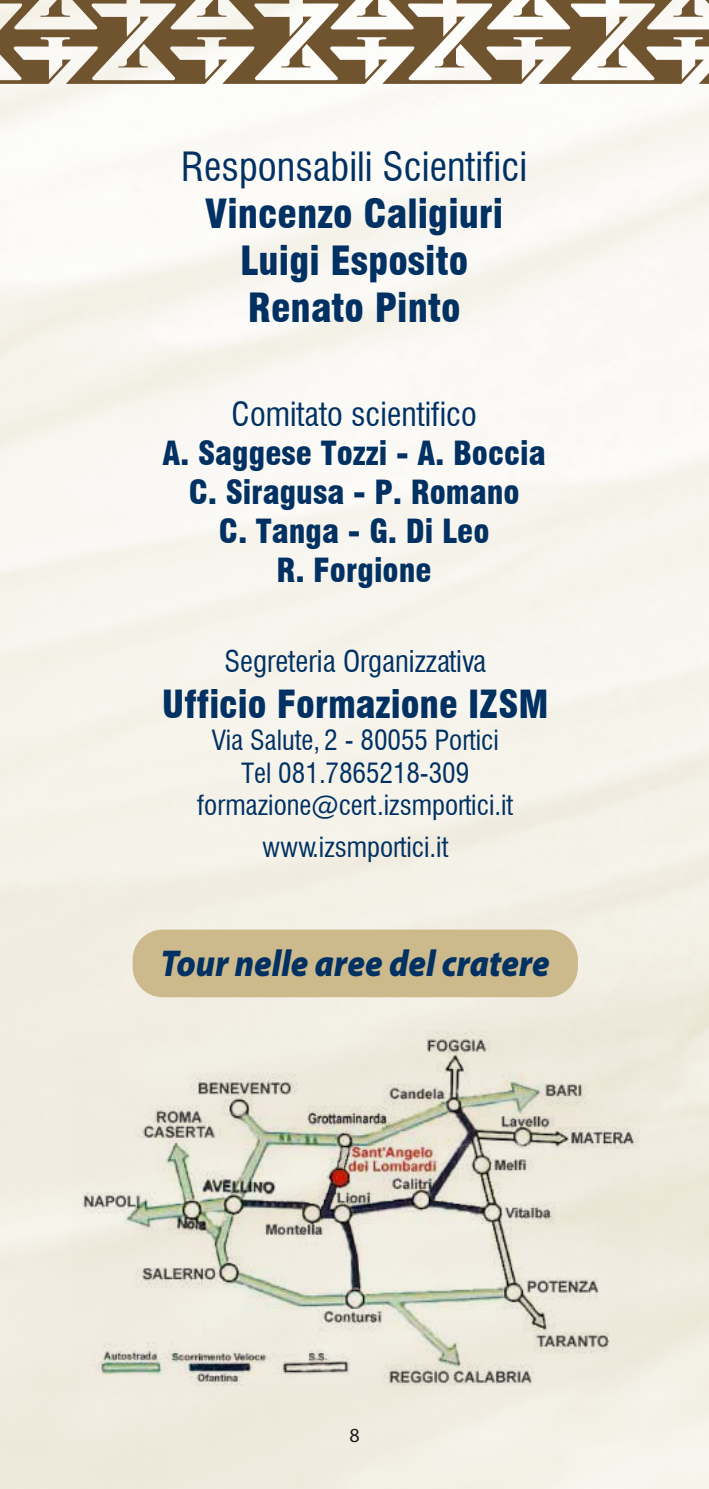
<style>
.page{position:relative;width:709px;height:1489px;background:#fff}
.page>*{position:absolute;margin:0;border:0;box-sizing:border-box;transform-origin:0 0}
.t1{font:900 condensed 39.25px/47.2px "Swiss 721 BT";color:#003162;text-align:center}
.t2{font:condensed 39.25px "Swiss 721 BT";color:#003162}
.t3{font:900 condensed 37.75px "Swiss 721 BT";color:#003162}
.t4{font:italic 900 37.5px "Myriad Pro";color:#003162;scale:.9 1}
.t5{font:900 condensed 32.5px/39px "Swiss 721 BT";color:#003162;text-align:center}
.t6{font:condensed 32.5px "Swiss 721 BT";color:#003162}
.t7{font:condensed 29.25px "Swiss 721 BT";color:#003162}
.t8{font:condensed 27.25px/32.5px "Swiss 721 BT";color:#003162;text-align:center}
.t9{font:20px "Myriad Pro";color:#1d1d1b}
</style>
<div class="page">
<div style="left:133px;top:929px;width:445px;height:68px;background:#ccba8d;border-radius:30px"></div>
<img style="left:72px;top:1030px;width:567px;height:363px">
<svg style="left:0;top:0;width:709px;height:84px"></svg>
<h1 class="t2" style="left:181px;top:143px;width:347px">Responsabili Scientifici</h1>
<h1 class="t1" style="left:205px;top:190px;width:299px">Vincenzo Caligiuri<br>Luigi Esposito<br>Renato Pinto</h1>
<p class="t6" style="left:232px;top:394px;width:247px">Comitato scientifico</p>
<p class="t5" style="left:163px;top:433px;width:385px">A. Saggese Tozzi - A. Boccia<br>C. Siragusa - P. Romano<br>C. Tanga - G. Di Leo<br>R. Forgione</p>
<p class="t7" style="left:224px;top:644px;width:263px">Segreteria Organizzativa</p>
<h2 class="t3" style="left:162px;top:681px;width:388px">Ufficio Formazione IZSM</h2>
<p class="t8" style="left:197px;top:724px;width:317px">Via Salute, 2 - 80055 Portici<br>Tel 081.7865218-309 formazione@cert.izsmportici.it</p>
<p class="t8" style="left:262px;top:830px;width:188px">www.izsmportici.it</p>
<h3 class="t4" style="left:161px;top:938px;width:434px">Tour nelle aree del cratere</h3>
<p class="t9" style="left:349px;top:1422px;width:12px">8</p>
</div>
